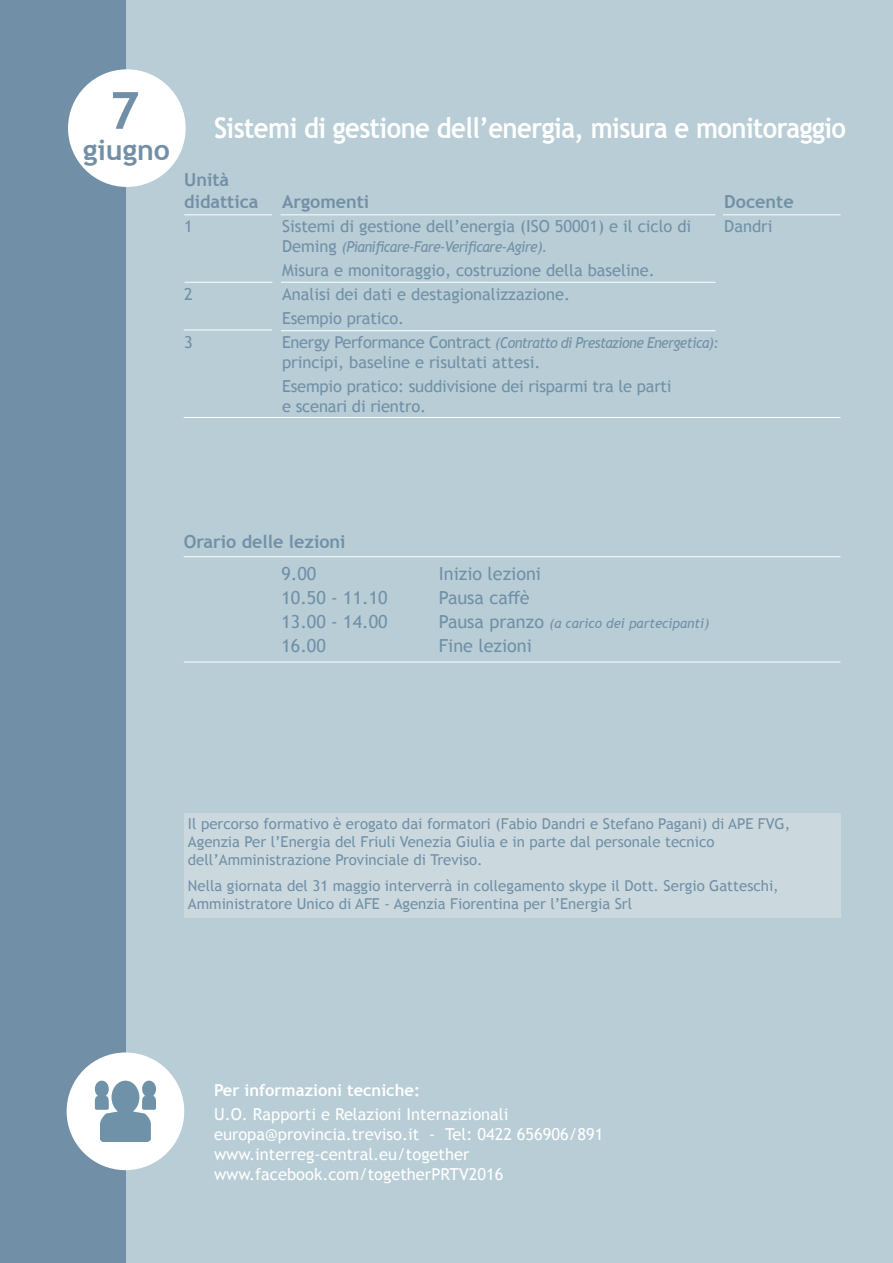
<style>
.page{position:relative;width:893px;height:1263px;background:#b8cdd5}
.page>*{position:absolute;margin:0;border:0;box-sizing:border-box;transform-origin:0 0}
.t1{font:700 51px "Trebuchet MS";color:#7190a7}
.t2{font:700 28.5px "Trebuchet MS";letter-spacing:-.02em;color:#fff;scale:.9 1}
.t3{font:700 28.5px "Trebuchet MS";color:#7190a7}
.t4{font:18px "Trebuchet MS";color:#7190a7}
.t5{font:700 18px "Trebuchet MS";color:#7190a7}
.Programma{font:16.5px/19.8px "Trebuchet MS";color:#7190a7}
.t6{font:16.5px "Trebuchet MS";color:#fff}
.t7{font:700 16.5px "Trebuchet MS";color:#fff}
.t8{font:15px/18px "Trebuchet MS";color:#7190a7}
.Programma-2{font:italic 15px "Trebuchet MS";letter-spacing:-.04em;color:#7190a7;scale:.94 1}
.Programma-3{font:italic 15px "Trebuchet MS";letter-spacing:-.04em;color:#7190a7;scale:.95 1}
.t9{font:italic 13.5px "Trebuchet MS";color:#7190a7}
.s1{font-style:normal;font-size:16.5px}
.s2{font-style:normal;font-size:18px}
</style>
<div class="page">
<div style="left:0;top:0;width:125px;height:1263px;background:#7190a7"></div>
<div style="left:68px;top:69px;width:118px;height:118px;background:#fff;border-radius:50%"></div>
<hr style="left:281px;top:214px;width:434px;height:1px;background:#fff">
<hr style="left:184px;top:214px;width:88px;height:1px;background:#fff">
<hr style="left:723px;top:214px;width:117px;height:1px;background:#fff">
<hr style="left:281px;top:282px;width:434px;height:1px;background:#fff">
<hr style="left:184px;top:417px;width:656px;height:1px;background:#fff">
<hr style="left:185px;top:282px;width:87px;height:1px;background:#fff">
<hr style="left:184px;top:330px;width:88px;height:1px;background:#fff">
<hr style="left:281px;top:330px;width:434px;height:1px;background:#fff">
<hr style="left:184px;top:556px;width:656px;height:1px;background:#fff">
<hr style="left:184px;top:662px;width:656px;height:1px;background:#fff">
<div style="left:184px;top:813px;width:656px;height:104px;background:#cbd9df"></div>
<div style="left:67px;top:1052px;width:117px;height:118px;background:#fff;border-radius:50%"></div>
<svg style="left:95px;top:1081px;width:61px;height:61px"></svg>
<p class="t1" style="left:109px;top:79px;width:31px">7</p>
<p class="t3" style="left:83px;top:132px;width:88px">giugno</p>
<p class="t2" style="left:214px;top:110px;width:704px">Sistemi di gestione dell’energia, misura e monitoraggio</p>
<p class="t5" style="left:184px;top:169px;width:46px">Unità</p>
<p class="t5" style="left:184px;top:190px;width:76px">didattica</p>
<p class="t5" style="left:282px;top:190px;width:89px">Argomenti</p>
<p class="t5" style="left:724px;top:190px;width:71px">Docente</p>
<p class="Programma" style="left:184px;top:216px;width:10px">1</p>
<p class="Programma" style="left:282px;top:216px;width:411px">Sistemi di gestione dell’energia (ISO 50001) e il ciclo di</p>
<p class="Programma" style="left:724px;top:216px;width:50px">Dandri</p>
<p class="Programma-3" style="left:282px;top:237px;width:281px"><span class="s1">Deming</span> (Pianificare-Fare-Verificare-Agire).</p>
<p class="Programma" style="left:282px;top:260px;width:374px">Misura e monitoraggio, costruzione della baseline.</p>
<p class="Programma" style="left:184px;top:284px;width:10px">2</p>
<p class="Programma" style="left:282px;top:284px;width:290px">Analisi dei dati e destagionalizzazione.</p>
<p class="Programma" style="left:282px;top:308px;width:124px">Esempio pratico.</p>
<p class="Programma" style="left:184px;top:332px;width:10px">3</p>
<p class="Programma-2" style="left:282px;top:334px;width:466px"><span class="s1">Energy Performance Contract</span> (Contratto di Prestazione Energetica):</p>
<p class="Programma" style="left:282px;top:352px;width:260px">principi, baseline e risultati attesi.</p>
<p class="Programma" style="left:282px;top:376px;width:391px">Esempio pratico: suddivisione dei risparmi tra le parti e scenari di rientro.</p>
<p class="t5" style="left:184px;top:530px;width:163px">Orario delle lezioni</p>
<p class="t4" style="left:281px;top:562px;width:36px">9.00</p>
<p class="t4" style="left:439px;top:562px;width:104px">Inizio lezioni</p>
<p class="t4" style="left:281px;top:586px;width:108px">10.50 - 11.10</p>
<p class="t4" style="left:439px;top:586px;width:92px">Pausa caffè</p>
<p class="t4" style="left:281px;top:610px;width:108px">13.00 - 14.00</p>
<p class="t9" style="left:439px;top:615px;width:272px"><span class="s2">Pausa pranzo</span> (a carico dei partecipanti)</p>
<p class="t4" style="left:281px;top:634px;width:46px">16.00</p>
<p class="t4" style="left:439px;top:634px;width:95px">Fine lezioni</p>
<p class="t8" style="left:188px;top:814px;width:604px">Il percorso formativo è erogato dai formatori (Fabio Dandri e Stefano Pagani) di APE FVG,<br>Agenzia Per l’Energia del Friuli Venezia Giulia e in parte dal personale tecnico dell’Amministrazione Provinciale di Treviso.</p>
<p class="t8" style="left:188px;top:877px;width:592px">Nella giornata del 31 maggio interverrà in collegamento skype il Dott. Sergio Gatteschi,<br>Amministratore Unico di AFE - Agenzia Fiorentina per l’Energia Srl</p>
<p class="t7" style="left:214px;top:1080px;width:208px">Per informazioni tecniche:</p>
<p class="t6" style="left:214px;top:1104px;width:296px">U.O. Rapporti e Relazioni Internazionali</p>
<p class="t6" style="left:214px;top:1124px;width:391px">europa@provincia.treviso.it - Tel: 0422 656906/891</p>
<p class="t6" style="left:214px;top:1144px;width:257px">www.interreg-central.eu/together</p>
<p class="t6" style="left:214px;top:1163px;width:291px">www.facebook.com/togetherPRTV2016</p>
</div>
